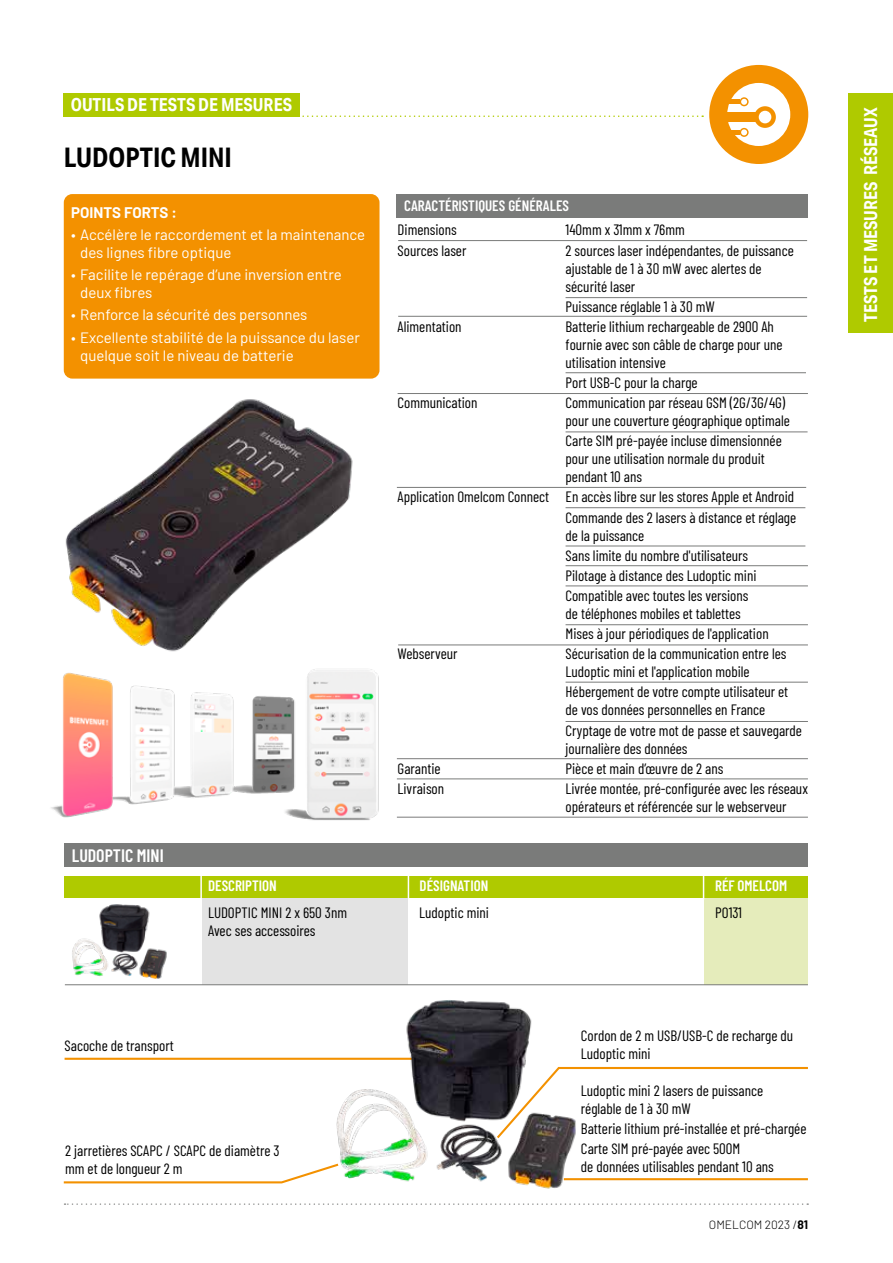
<style>
.page{position:relative;width:893px;height:1263px;background:#fff}
.page>*{position:absolute;margin:0;border:0;box-sizing:border-box;transform-origin:0 0}
.t1{font:700 27px "Aktiv Grotesk Cd";color:#000}
.t2{font:700 18px "Aktiv Grotesk Cd";color:#fff}
.t3{font:600 18px "Barlow Condensed";color:#fff}
.t4{font:15px/18px "Barlow Condensed";color:#000}
.t5{font:15px/18px "Barlow";color:#fff}
.t6{font:600 15px "Barlow Condensed";color:#fff}
.t7{font:700 15px "Barlow";color:#fff}
.t8{font:300 12px "Barlow";color:#000}
.s1{font-weight:700}
</style>
<div class="page">
<svg style="left:65px;top:1203px;width:743px;height:2px"></svg>
<div style="left:64px;top:194px;width:315px;height:185px;background:#f39100;border-radius:9px"></div>
<div style="left:397px;top:194px;width:411px;height:23px;background:#7a7b7a"></div>
<hr style="left:398px;top:240px;width:409px;height:1px;background:#7a7b7a">
<hr style="left:566px;top:297px;width:241px;height:1px;background:#7a7b7a">
<hr style="left:398px;top:316px;width:409px;height:1px;background:#7a7b7a">
<hr style="left:398px;top:393px;width:410px;height:1px;background:#7a7b7a">
<hr style="left:566px;top:431px;width:242px;height:1px;background:#7a7b7a">
<hr style="left:566px;top:546px;width:239px;height:1px;background:#7a7b7a">
<hr style="left:566px;top:507px;width:239px;height:1px;background:#7a7b7a">
<hr style="left:566px;top:565px;width:242px;height:1px;background:#7a7b7a">
<hr style="left:566px;top:585px;width:242px;height:1px;background:#7a7b7a">
<hr style="left:566px;top:624px;width:242px;height:1px;background:#7a7b7a">
<hr style="left:398px;top:644px;width:410px;height:1px;background:#7a7b7a">
<hr style="left:566px;top:682px;width:242px;height:1px;background:#7a7b7a">
<hr style="left:566px;top:721px;width:242px;height:1px;background:#7a7b7a">
<hr style="left:397px;top:758px;width:411px;height:1px;background:#7a7b7a">
<hr style="left:397px;top:778px;width:411px;height:1px;background:#7a7b7a">
<hr style="left:397px;top:817px;width:411px;height:1px;background:#7a7b7a">
<hr style="left:397px;top:487px;width:409px;height:1px;background:#7a7b7a">
<hr style="left:566px;top:372px;width:240px;height:1px;background:#7a7b7a">
<div style="left:65px;top:843px;width:743px;height:24px;background:#7a7b7a"></div>
<div style="left:704px;top:897px;width:104px;height:88px;background:#e5ecbb"></div>
<div style="left:202px;top:897px;width:206px;height:87px;background:#e3e3e3"></div>
<div style="left:65px;top:876px;width:743px;height:21px;background:#afca00"></div>
<svg style="left:408px;top:876px;width:1px;height:21px"></svg>
<svg style="left:703px;top:876px;width:1px;height:21px"></svg>
<img style="left:51px;top:669px;width:328px;height:151px">
<img style="left:65px;top:399px;width:288px;height:253px">
<hr style="left:200px;top:874px;width:2px;height:110px;background:#fff">
<hr style="left:65px;top:984px;width:743px;height:1px;background:#7a7b7a">
<svg style="left:302px;top:115px;width:401px;height:2px"></svg>
<div style="left:64px;top:94px;width:236px;height:23px;background:#afca00"></div>
<svg style="left:709px;top:65px;width:99px;height:99px"></svg>
<div style="left:848px;top:94px;width:45px;height:239px;background:#afca00"></div>
<hr style="left:65px;top:1058px;width:348px;height:2px;background:#f39100">
<hr style="left:564px;top:1178px;width:244px;height:2px;background:#f39100">
<svg style="left:63px;top:1164px;width:271px;height:20px"></svg>
<img style="left:334px;top:1000px;width:247px;height:189px">
<svg style="left:495px;top:1066px;width:313px;height:74px"></svg>
<img style="left:72px;top:904px;width:95px;height:75px">
<p class="t2" style="left:71px;top:94px;width:223px">OUTILS DE TESTS DE MESURES</p>
<h1 class="t1" style="left:64px;top:141px;width:170px">LUDOPTIC MINI</h1>
<p class="t7" style="left:71px;top:201px;width:107px">POINTS FORTS :</p>
<p class="t5" style="left:80px;top:224px;width:287px;text-indent:-9px">• Accélère le raccordement et la maintenance des lignes fibre optique</p>
<p class="t5" style="left:80px;top:264px;width:263px;text-indent:-9px">• Facilite le repérage d’une inversion entre deux fibres</p>
<p class="t5" style="left:71px;top:305px;width:238px">• Renforce la sécurité des personnes</p>
<p class="t5" style="left:80px;top:327px;width:281px;text-indent:-9px">• Excellente stabilité de la puissance du laser quelque soit le niveau de batterie</p>
<p class="t3" style="left:72px;top:843px;width:93px">LUDOPTIC MINI</p>
<p class="t6" style="left:404px;top:195px;width:166px">CARACTÉRISTIQUES GÉNÉRALES</p>
<p class="t4" style="left:398px;top:220px;width:61px">Dimensions</p>
<p class="t4" style="left:566px;top:220px;width:121px">140mm x 31mm x 76mm</p>
<p class="t4" style="left:398px;top:240px;width:70px">Sources laser</p>
<p class="t4" style="left:566px;top:240px;width:230px">2 sources laser indépendantes, de puissance ajustable de 1 à 30 mW avec alertes de sécurité laser</p>
<p class="t4" style="left:566px;top:296px;width:151px">Puissance réglable 1 à 30 mW</p>
<p class="t4" style="left:398px;top:316px;width:66px">Alimentation</p>
<p class="t4" style="left:566px;top:316px;width:218px">Batterie lithium rechargeable de 2900 Ah fournie avec son câble de charge pour une utilisation intensive</p>
<p class="t4" style="left:566px;top:372px;width:134px">Port USB-C pour la charge</p>
<p class="t4" style="left:398px;top:393px;width:81px">Communication</p>
<p class="t4" style="left:566px;top:393px;width:226px">Communication par réseau GSM (2G/3G/4G) pour une couverture géographique optimale</p>
<p class="t4" style="left:566px;top:431px;width:218px">Carte SIM pré-payée incluse dimensionnée pour une utilisation normale du produit pendant 10 ans</p>
<p class="t4" style="left:398px;top:486px;width:400px;line-height:20.1px;text-align:right">Application Omelcom Connect En accès libre sur les stores Apple et Android<br>Commande des 2 lasers à distance et réglage</p>
<p class="t4" style="left:566px;top:524px;width:192px;line-height:20.1px">de la puissance<br>Sans limite du nombre d'utilisateurs<br>Pilotage à distance des Ludoptic mini<br>Compatible avec toutes les versions</p>
<p class="t4" style="left:566px;top:602px;width:205px;line-height:20.1px">de téléphones mobiles et tablettes<br>Mises à jour périodiques de l'application</p>
<p class="t4" style="left:398px;top:644px;width:61px">Webserveur</p>
<p class="t4" style="left:566px;top:644px;width:222px">Sécurisation de la communication entre les<br>Ludoptic mini et l'application mobile</p>
<p class="t4" style="left:566px;top:682px;width:224px">Hébergement de votre compte utilisateur et de vos données personnelles en France</p>
<p class="t4" style="left:566px;top:720px;width:238px">Cryptage de votre mot de passe et sauvegarde journalière des données</p>
<p class="t4" style="left:398px;top:758px;width:45px">Garantie</p>
<p class="t4" style="left:566px;top:758px;width:159px">Pièce et main d’œuvre de 2 ans</p>
<p class="t4" style="left:398px;top:778px;width:48px">Livraison</p>
<p class="t4" style="left:566px;top:778px;width:244px">Livrée montée, pré-configurée avec les réseaux opérateurs et référencée sur le webserveur</p>
<p class="t6" style="left:208px;top:875px;width:70px">DESCRIPTION</p>
<p class="t6" style="left:420px;top:875px;width:70px">DÉSIGNATION</p>
<p class="t6" style="left:715px;top:875px;width:74px">RÉF OMELCOM</p>
<p class="t4" style="left:208px;top:903px;width:141px">LUDOPTIC MINI 2 x 650 3nm<br>Avec ses accessoires</p>
<p class="t4" style="left:419px;top:903px;width:71px">Ludoptic mini</p>
<p class="t4" style="left:715px;top:903px;width:28px">PO131</p>
<p class="t4" style="left:65px;top:1036px;width:111px">Sacoche de transport</p>
<p class="t4" style="left:581px;top:1026px;width:214px">Cordon de 2 m USB/USB-C de recharge du<br>Ludoptic mini</p>
<p class="t4" style="left:65px;top:1141px;width:216px">2 jarretières SCAPC / SCAPC de diamètre 3 mm et de longueur 2 m</p>
<p class="t4" style="left:581px;top:1080px;width:184px">Ludoptic mini 2 lasers de puissance réglable de 1 à 30 mW</p>
<p class="t4" style="left:581px;top:1117px;width:227px;line-height:20.1px">Batterie lithium pré-installée et pré-chargée<br>Carte SIM pré-payée avec 500M</p>
<p class="t4" style="left:581px;top:1156px;width:194px">de données utilisables pendant 10 ans</p>
<p class="t8" style="left:709px;top:1216px;width:101px">OMELCOM 2023 /<span class="s1">81</span></p>
<p class="t2" style="left:859px;top:322px;width:216px;rotate:-90deg">TESTS ET MESURES RÉSEAUX</p>
</div>
